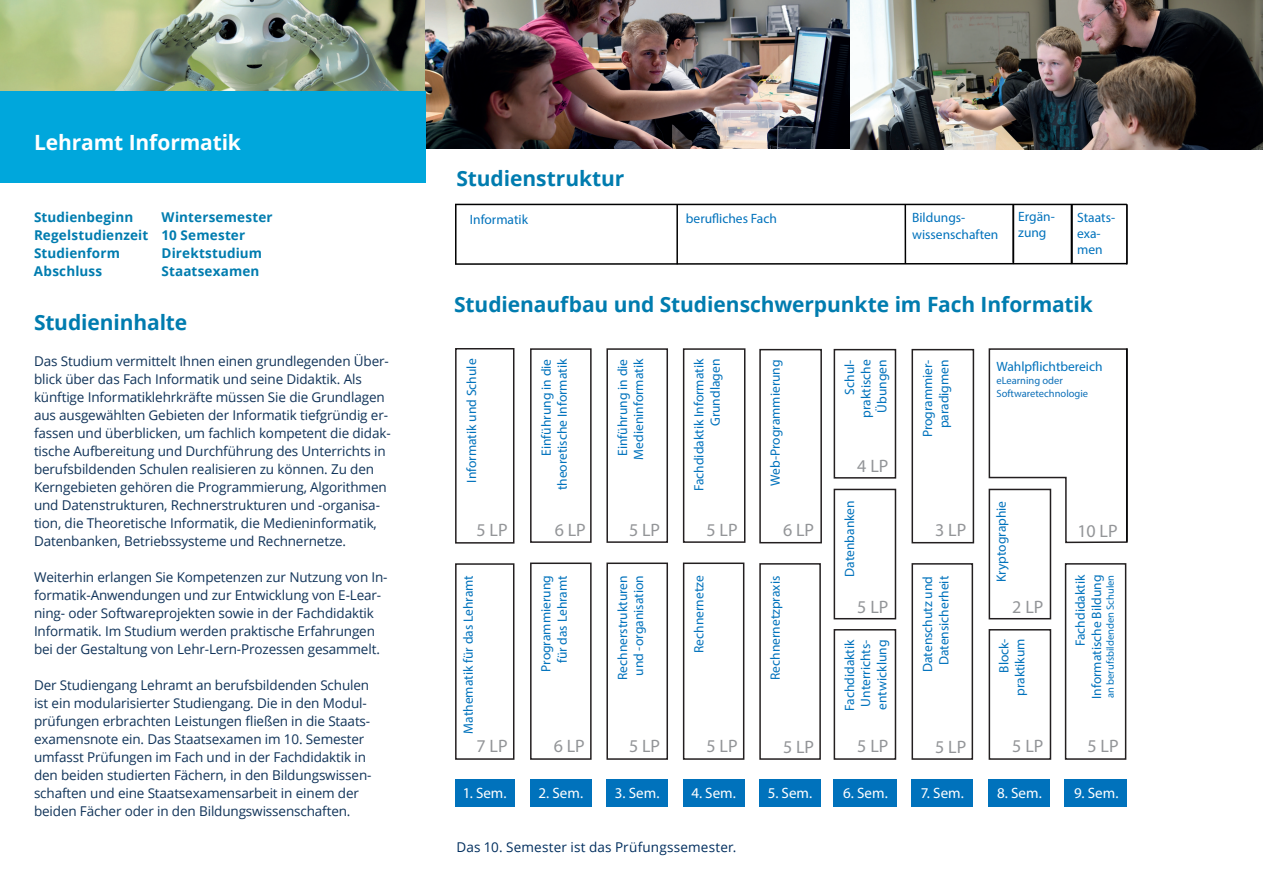
<style>
.page{position:relative;width:1263px;height:893px;background:#fff}
.page>*{position:absolute;margin:0;border:0;box-sizing:border-box;transform-origin:0 0}
.t1{font:700 21px "Open Sans";letter-spacing:-.005em;color:#007caf}
.t2{font:700 21px "Open Sans";letter-spacing:-.005em;color:#fff}
.t3{font:18px "Myriad Pro";color:#939598}
.t4{font:15px "Myriad Pro";letter-spacing:.005em;color:#fff}
.t5{font:13.5px/18px "Open Sans";letter-spacing:-.01em;color:#103359}
.t6{font:13.5px/16.2px "Myriad Pro";color:#0072bc;text-align:right}
.t7{font:700 13.5px/18px "Open Sans";letter-spacing:.01em;color:#007caf}
.t8{font:13.5px "Open Sans";letter-spacing:.01em;color:#002e5e}
.t9{font:10.5px/12.6px "Myriad Pro";color:#0c6fb8}
.t10{font:10.5px "Myriad Pro";color:#0072bc}
</style>
<div class="page">
<img style="left:0;top:0;width:850px;height:149px">
<img style="left:850px;top:0;width:413px;height:149px">
<div style="left:683px;top:562px;width:61px;height:198px;border:2px solid #231f20"></div>
<div style="left:606px;top:562px;width:62px;height:198px;border:2px solid #231f20"></div>
<div style="left:606px;top:348px;width:62px;height:195px;border:2px solid #231f20"></div>
<div style="left:683px;top:348px;width:62px;height:195px;border:2px solid #231f20"></div>
<div style="left:455px;top:780px;width:59px;height:27px;background:#0072bc"></div>
<div style="left:530px;top:779px;width:62px;height:28px;background:#0072bc"></div>
<div style="left:606px;top:780px;width:62px;height:27px;background:#0072bc"></div>
<div style="left:683px;top:780px;width:61px;height:27px;background:#0072bc"></div>
<div style="left:759px;top:780px;width:62px;height:27px;background:#0072bc"></div>
<div style="left:834px;top:780px;width:63px;height:27px;background:#0072bc"></div>
<div style="left:911px;top:779px;width:62px;height:28px;background:#0072bc"></div>
<div style="left:989px;top:780px;width:61px;height:27px;background:#0072bc"></div>
<div style="left:1064px;top:780px;width:62px;height:27px;background:#0072bc"></div>
<div style="left:455px;top:563px;width:59px;height:197px;border:2px solid #231f20"></div>
<div style="left:455px;top:348px;width:59px;height:196px;border:2px solid #231f20"></div>
<div style="left:530px;top:562px;width:62px;height:198px;border:2px solid #231f20"></div>
<div style="left:530px;top:348px;width:62px;height:195px;border:2px solid #231f20"></div>
<svg style="left:988px;top:348px;width:140px;height:196px"></svg>
<div style="left:1065px;top:563px;width:61px;height:197px;border:2px solid #231f20"></div>
<div style="left:759px;top:563px;width:62px;height:197px;border:2px solid #231f20"></div>
<div style="left:759px;top:349px;width:63px;height:194px;border:2px solid #231f20"></div>
<div style="left:834px;top:489px;width:62px;height:130px;border:2px solid #231f20"></div>
<div style="left:834px;top:349px;width:62px;height:130px;border:2px solid #231f20"></div>
<div style="left:834px;top:629px;width:62px;height:131px;border:2px solid #231f20"></div>
<div style="left:911px;top:563px;width:62px;height:197px;border:2px solid #231f20"></div>
<div style="left:911px;top:349px;width:63px;height:194px;border:2px solid #231f20"></div>
<div style="left:989px;top:489px;width:62px;height:130px;border:2px solid #231f20"></div>
<div style="left:989px;top:629px;width:62px;height:131px;border:2px solid #231f20"></div>
<div style="left:0;top:91px;width:425px;height:92px;background:#00a7dc"></div>
<hr style="left:1126px;top:204px;width:2px;height:60px;background:#000001">
<hr style="left:1012px;top:204px;width:2px;height:60px;background:#000001">
<hr style="left:1071px;top:204px;width:1px;height:60px;background:#000001">
<hr style="left:1126px;top:348px;width:2px;height:194px;background:#000001">
<hr style="left:455px;top:204px;width:1px;height:60px;background:#000001">
<hr style="left:904px;top:204px;width:2px;height:60px;background:#000001">
<hr style="left:455px;top:204px;width:672px;height:1px;background:#000001">
<hr style="left:455px;top:263px;width:672px;height:2px;background:#000001">
<hr style="left:676px;top:204px;width:2px;height:60px;background:#000001">
<h1 class="t2" style="left:34px;top:128px;width:208px">Lehramt Informatik</h1>
<p class="t7" style="left:34px;top:208px;width:240px;text-indent:128px">Wintersemester<br>Regelstudienzeit 10 Semester<br>Studienform</p>
<p class="t7" style="left:34px;top:208px;width:101px">Studienbeginn</p>
<p class="t7" style="left:162px;top:244px;width:102px">Direktstudium</p>
<p class="t7" style="left:34px;top:262px;width:70px">Abschluss</p>
<p class="t7" style="left:162px;top:262px;width:99px">Staatsexamen</p>
<h1 class="t1" style="left:34px;top:308px;width:155px">Studieninhalte</h1>
<p class="t5" style="left:34px;top:352px;width:358px">Das Studium vermittelt Ihnen einen grundlegenden Über&shy;blick über das Fach Informatik und seine Didaktik. Als künftige Informatiklehrkräfte müssen Sie die Grundlagen aus ausgewählten Gebieten der Informatik tiefgründig er&shy;fassen und überblicken, um fachlich kompetent die didak&shy;tische Aufbereitung und Durchführung des Unterrichts in berufsbildenden Schulen realisieren zu können. Zu den Kerngebieten gehören die Programmierung, Algorithmen und Datenstrukturen, Rechnerstrukturen und -organisa&shy;tion, die Theoretische Informatik, die Medieninformatik, Datenbanken, Betriebssysteme und Rechnernetze.</p>
<p class="t5" style="left:34px;top:568px;width:355px">Weiterhin erlangen Sie Kompetenzen zur Nutzung von In&shy;formatik-Anwendungen und zur Entwicklung von E-Lear&shy;ning- oder Softwareprojekten sowie in der Fachdidaktik Informatik. Im Studium werden praktische Erfahrungen bei der Gestaltung von Lehr-Lern-Prozessen gesammelt.</p>
<p class="t5" style="left:34px;top:676px;width:339px">Der Studiengang Lehramt an berufsbildenden Schulen ist ein modularisierter Studiengang. Die in den Modul&shy;prüfungen erbrachten Leistungen fließen in die Staats&shy;examensnote ein. Das Staatsexamen im 10. Semester umfasst Prüfungen im Fach und in der Fachdidaktik in den beiden studierten Fächern, in den Bildungswissen&shy;schaften und eine Staatsexamensarbeit in einem der beiden Fächer oder in den Bildungswissenschaften.</p>
<h1 class="t1" style="left:456px;top:164px;width:169px">Studienstruktur</h1>
<p class="t6" style="left:470px;top:211px;width:60px">Informatik</p>
<p class="t6" style="left:686px;top:210px;width:93px">berufliches Fach</p>
<p class="t6" style="left:912px;top:210px;width:88px;text-align:left">Bildungs&shy;wissenschaften</p>
<p class="t6" style="left:1018px;top:208px;width:38px;text-align:left">Ergän&shy;zung</p>
<p class="t6" style="left:1077px;top:209px;width:40px;text-align:left">Staats&shy;exa&shy;men</p>
<h1 class="t1" style="left:454px;top:290px;width:640px">Studienaufbau und Studienschwerpunkte im Fach Informatik</h1>
<p class="t6" style="left:463px;top:483px;width:126px;rotate:-90deg">Informatik und Schule</p>
<h2 class="t3" style="left:476px;top:519px;width:33px">5 LP</h2>
<p class="t6" style="left:460px;top:734px;width:160px;rotate:-90deg">Mathematik für das Lehramt</p>
<h2 class="t3" style="left:476px;top:735px;width:33px">7 LP</h2>
<p class="t6" style="left:538px;top:490px;width:133px;rotate:-90deg">Einführung in die theoretische Informatik</p>
<h2 class="t3" style="left:555px;top:519px;width:33px">6 LP</h2>
<p class="t6" style="left:538px;top:672px;width:98px;rotate:-90deg">Programmierung für das Lehramt</p>
<h2 class="t3" style="left:554px;top:735px;width:33px">6 LP</h2>
<p class="t6" style="left:614px;top:460px;width:102px;text-align:left;rotate:-90deg">Einführung in die<br>Medieninformatik</p>
<p class="t6" style="left:691px;top:491px;width:134px;rotate:-90deg">Fachdidaktik Informatik<br>Grundlagen</p>
<h2 class="t3" style="left:629px;top:519px;width:33px">5 LP</h2>
<h2 class="t3" style="left:707px;top:519px;width:33px">5 LP</h2>
<p class="t6" style="left:614px;top:680px;width:106px;text-align:center;rotate:-90deg">Rechnerstrukturen und -organisation</p>
<p class="t6" style="left:691px;top:653px;width:79px;rotate:-90deg">Rechnernetze</p>
<h2 class="t3" style="left:629px;top:735px;width:33px">5 LP</h2>
<h2 class="t3" style="left:706px;top:735px;width:33px">5 LP</h2>
<p class="t6" style="left:767px;top:486px;width:128px;rotate:-90deg">Web-Programmierung</p>
<h2 class="t3" style="left:783px;top:519px;width:33px">6 LP</h2>
<p class="t6" style="left:767px;top:680px;width:106px;rotate:-90deg">Rechnernetzpraxis</p>
<h2 class="t3" style="left:783px;top:735px;width:33px">5 LP</h2>
<p class="t6" style="left:841px;top:418px;width:60px;rotate:-90deg">Schul&shy;praktische<br>Übungen</p>
<h2 class="t3" style="left:857px;top:455px;width:33px">4 LP</h2>
<p class="t6" style="left:841px;top:577px;width:78px;rotate:-90deg">Datenbanken</p>
<h2 class="t3" style="left:857px;top:595px;width:33px">5 LP</h2>
<p class="t6" style="left:841px;top:711px;width:73px;text-align:justify;rotate:-90deg">Fachdidaktik Unterrichts&shy;entwicklung</p>
<h2 class="t3" style="left:857px;top:735px;width:33px">5 LP</h2>
<p class="t6" style="left:919px;top:437px;width:79px;rotate:-90deg">Programmier&shy;paradigmen</p>
<h2 class="t3" style="left:935px;top:519px;width:33px">3 LP</h2>
<p class="t6" style="left:919px;top:672px;width:98px;text-align:center;rotate:-90deg">Datenschutz und<br>Datensicherheit</p>
<h2 class="t3" style="left:935px;top:735px;width:33px">5 LP</h2>
<p class="t6" style="left:996px;top:359px;width:108px">Wahlpflichtbereich</p>
<p class="t9" style="left:996px;top:374px;width:93px">eLearning oder<br>Softwaretechnologie</p>
<p class="t6" style="left:993px;top:582px;width:83px;rotate:-90deg">Kryptographie</p>
<h2 class="t3" style="left:1012px;top:595px;width:33px">2 LP</h2>
<p class="t6" style="left:995px;top:696px;width:59px;rotate:-90deg">Block&shy;praktikum</p>
<h2 class="t3" style="left:1012px;top:735px;width:33px">5 LP</h2>
<h2 class="t3" style="left:1077px;top:520px;width:42px">10 LP</h2>
<p class="t6" style="left:1072px;top:699px;width:126px;rotate:-90deg">Fachdidaktik<br>Informatische Bildung</p>
<p class="t10" style="left:1104px;top:698px;width:124px;rotate:-90deg">an berufsbildenden Schulen</p>
<h2 class="t3" style="left:1087px;top:734px;width:33px">5 LP</h2>
<p class="t4" style="left:463px;top:784px;width:45px">1. Sem.</p>
<p class="t4" style="left:538px;top:784px;width:46px">2. Sem.</p>
<p class="t4" style="left:615px;top:784px;width:46px">3. Sem.</p>
<p class="t4" style="left:691px;top:784px;width:46px">4. Sem.</p>
<p class="t4" style="left:768px;top:784px;width:46px">5. Sem.</p>
<p class="t4" style="left:843px;top:784px;width:46px">6. Sem.</p>
<p class="t4" style="left:921px;top:784px;width:45px">7. Sem.</p>
<p class="t4" style="left:997px;top:784px;width:46px">8. Sem.</p>
<p class="t4" style="left:1074px;top:784px;width:46px">9. Sem.</p>
<p class="t8" style="left:456px;top:838px;width:281px">Das 10. Semester ist das Prüfungssemester.</p>
</div>
